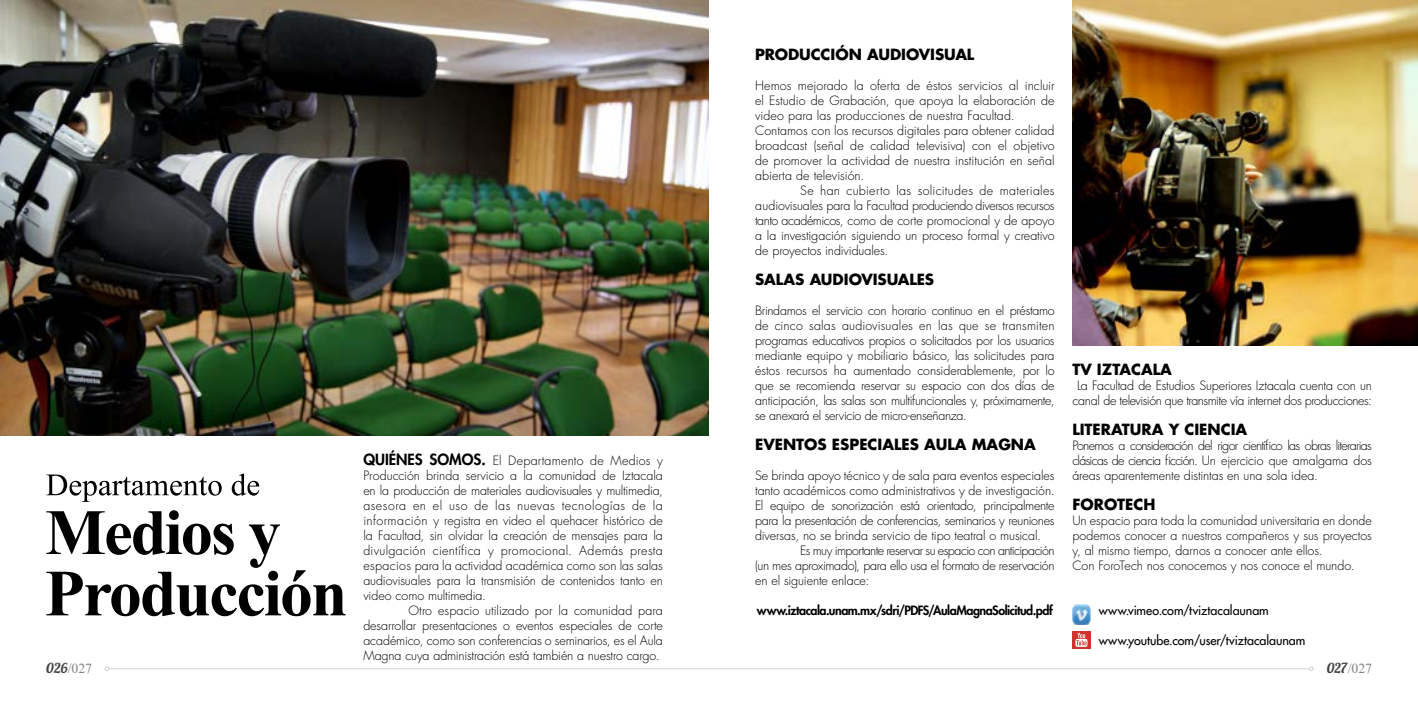
<style>
.page{position:relative;width:1418px;height:709px;background:#fff}
.page>*{position:absolute;margin:0;border:0;box-sizing:border-box;transform-origin:0 0}
.t1{font:700 15px "Futura Std";color:#000}
.t2{font:13.75px "Times New Roman";color:#808285}
.t3{font:300 12.5px/15px "Futura Std";letter-spacing:-.005em;color:#000;text-align:justify}
.t4{font:300 12.5px/15px "Futura Std";letter-spacing:-.03em;color:#000;text-align:center}
.t5{font:500 12.5px "Futura Std";color:#000}
.t6{font:800 12.5px "Futura Std";letter-spacing:-.045em;color:#000}
.s1{font-weight:800;font-size:15px}
.s2{font-family:"Lobster 1.4";color:#414042}
</style>
<div class="page">
<svg style="left:46px;top:510px;width:299px;height:106px"></svg>
<svg style="left:46px;top:473px;width:213px;height:29px"></svg>
<img style="left:1px;top:0;width:708px;height:435px">
<img style="left:1072px;top:0;width:345px;height:345px">
<img style="left:1072px;top:605px;width:18px;height:19px">
<div style="left:1072px;top:631px;width:18px;height:17px;background:#ce342d"></div>
<svg style="left:1075px;top:633px;width:12px;height:14px"></svg>
<hr style="left:109px;top:668px;width:600px;height:1px;background:#d1d3d4">
<svg style="left:105px;top:666px;width:4px;height:5px"></svg>
<hr style="left:709px;top:668px;width:600px;height:1px;background:#d1d3d4">
<svg style="left:1308px;top:666px;width:5px;height:5px"></svg>
<p class="t1" style="left:755px;top:44px;width:221px">PRODUCC IÓN AUDIOVISUAL</p>
<p class="t3" style="left:755px;top:78px;width:301px;text-align:left">Hemos mejorado la oferta de éstos servicios al incluir el Estudio de Grabación, que apoya la elaboración de video para las producciones de nuestra Facultad.<br>Contamos con los recursos digitales para obtener calidad broadcast (señal de calidad televisiva) con el objetivo de promover la actividad de nuestra institución en señal abierta de televisión.</p>
<p class="t3" style="left:755px;top:183px;width:301px;text-indent:45px">Se han cubierto las solicitudes de materiales audiovisuales para la Facultad produciendo diversos recursos tanto académicos, como de corte promocional y de apoyo a la investigación siguiendo un proceso formal y creativo de proyectos individuales.</p>
<p class="t1" style="left:755px;top:269px;width:180px">SALAS AUDIOVISUALES</p>
<p class="t3" style="left:755px;top:303px;width:301px">Brindamos el servicio con horario continuo en el préstamo de cinco salas audiovisuales en las que se transmiten programas educativos propios o solicitados por los usuarios mediante equipo y mobiliario básico, las solicitudes para éstos recursos ha aumentado considerablemente, por lo que se recomienda reservar su espacio con dos días de anticipación, las salas son multifuncionales y, próximamente, se anexará el servicio de micro-enseñanza.</p>
<p class="t1" style="left:755px;top:434px;width:282px">EVENTOS ESPEC IALES AULA MAGNA</p>
<p class="t3" style="left:755px;top:468px;width:301px">Se brinda apoyo técnico y de sala para eventos especiales tanto académicos como administrativos y de investigación.<br>El equipo de sonorización está orientado, principalmente para la presentación de conferencias, seminarios y reuniones diversas, no se brinda servicio de tipo teatral o musical.</p>
<p class="t3" style="left:755px;top:543px;width:301px;text-indent:45px">Es muy importante reservar su espacio con anticipación (un mes aproximado), para ello usa el formato de reservación en el siguiente enlace:</p>
<p class="t6" style="left:757px;top:602px;width:155px">www.iztacala.unam.mx/sdri/PDFS</p>
<p class="t6" style="left:928px;top:602px;width:126px">/AulaMagnaSolicitud.pdf</p>
<p class="t1" style="left:1072px;top:359px;width:101px">TV IZTACALA</p>
<p class="t4" style="left:1072px;top:378px;width:301px">La Facultad de Estudios Superiores Iztacala cuenta con un canal de televisión que transmite vía internet dos producciones:</p>
<p class="t1" style="left:1072px;top:419px;width:176px">LITERATURA Y CIENC IA</p>
<p class="t3" style="left:1072px;top:438px;width:301px">Ponemos a consideración del rigor científico las obras literarias clásicas de ciencia ficción. Un ejercicio que amalgama dos áreas aparentemente distintas en una sola idea.</p>
<p class="t1" style="left:1072px;top:494px;width:85px">FOROTEC H</p>
<p class="t3" style="left:1072px;top:513px;width:301px;text-align:left">Un espacio para toda la comunidad universitaria en donde podemos conocer a nuestros compañeros y sus proyectos y, al mismo tiempo, darnos a conocer ante ellos.<br>Con ForoTech nos conocemos y nos conoce el mundo.</p>
<p class="t5" style="left:1098px;top:603px;width:172px">www.vimeo.com/tviztacalaunam</p>
<p class="t5" style="left:1098px;top:633px;width:208px">www.youtube.com/user/tviztacalaunam</p>
<p class="t3" style="left:363px;top:453px;width:301px"><span class="s1">QuiÉnes somos.</span> El Departamento de Medios y Producción brinda servicio a la comunidad de Iztacala en la producción de materiales audiovisuales y multimedia, asesora en el uso de las nuevas tecnologías de la información y registra en video el quehacer histórico de la Facultad, sin olvidar la creación de mensajes para la divulgación científica y promocional. Además presta espacios para la actividad académica como son las salas audiovisuales para la transmisión de contenidos tanto en video como multimedia.</p>
<p class="t3" style="left:363px;top:603px;width:301px;text-indent:45px">Otro espacio utilizado por la comunidad para desarrollar presentaciones o eventos especiales de corte académico, como son conferencias o seminarios, es el Aula Magna cuya administración está también a nuestro cargo.</p>
<p class="t2" style="left:46px;top:658px;width:47px"><span class="s2">026</span>/027</p>
<p class="t2" style="left:1326px;top:658px;width:47px"><span class="s2">027</span>/027</p>
</div>
